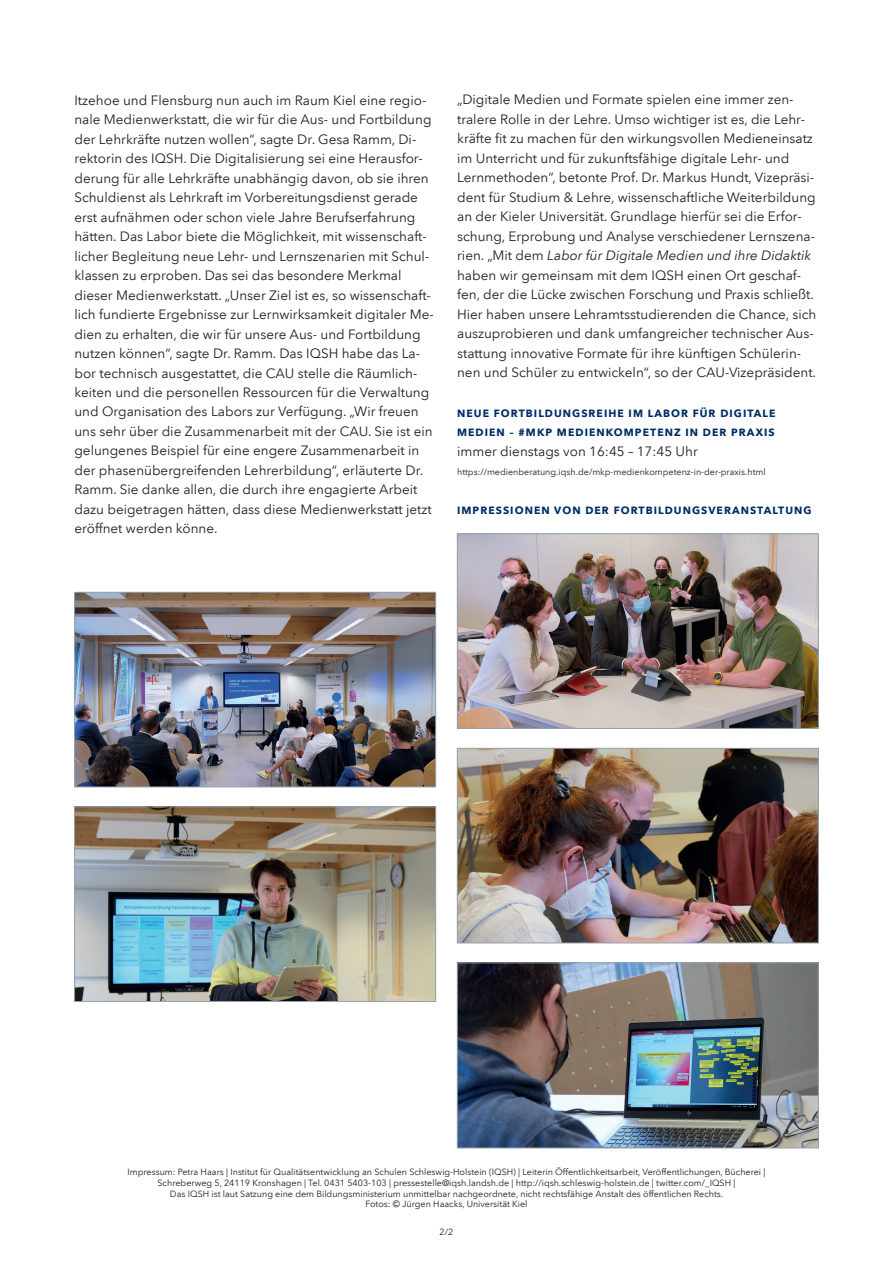
<style>
.page{position:relative;width:893px;height:1263px;background:#fff}
.page>*{position:absolute;margin:0;border:0;box-sizing:border-box;transform-origin:0 0}
.t1{font:13.5px/19.5px "Avenir Next LT Pro";color:#231f20}
.t2{font:700 10.5px/19.5px "Avenir Next LT Pro";letter-spacing:.1em;color:#002d66}
.t3{font:9px/10.8px "Avenir Next LT Pro";color:#231f20;text-align:center}
.s1{font-style:italic}
</style>
<div class="page">
<img style="left:459px;top:536px;width:358px;height:191px">
<div style="left:457px;top:534px;width:362px;height:195px;border:1px solid #94a2ae"></div>
<img style="left:76px;top:594px;width:358px;height:191px">
<div style="left:74px;top:592px;width:362px;height:195px;border:1px solid #94a2ae"></div>
<img style="left:459px;top:750px;width:358px;height:191px">
<div style="left:457px;top:748px;width:362px;height:195px;border:1px solid #94a2ae"></div>
<img style="left:459px;top:965px;width:358px;height:181px">
<div style="left:457px;top:963px;width:362px;height:185px;border:1px solid #94a2ae"></div>
<img style="left:76px;top:809px;width:358px;height:191px">
<div style="left:74px;top:807px;width:362px;height:195px;border:1px solid #94a2ae"></div>
<p class="t1" style="left:74px;top:90px;width:361px">Itzehoe und Flensburg nun auch im Raum Kiel eine regio&shy;nale Medienwerkstatt, die wir für die Aus- und Fortbildung der Lehrkräfte nutzen wollen“, sagte Dr. Gesa Ramm, Di&shy;rektorin des IQSH. Die Digitalisierung sei eine Herausfor&shy;derung für alle Lehrkräfte unabhängig davon, ob sie ihren Schuldienst als Lehrkraft im Vorbereitungsdienst gerade erst aufnähmen oder schon viele Jahre Berufserfahrung hätten. Das Labor biete die Möglichkeit, mit wissenschaft&shy;licher Begleitung neue Lehr- und Lernszenarien mit Schul&shy;klassen zu erproben. Das sei das besondere Merkmal dieser Medienwerkstatt. „Unser Ziel ist es, so wissenschaft&shy;lich fundierte Ergebnisse zur Lernwirksamkeit digitaler Me&shy;dien zu erhalten, die wir für unsere Aus- und Fortbildung nutzen können“, sagte Dr. Ramm. Das IQSH habe das La&shy;bor technisch ausgestattet, die CAU stelle die Räumlich&shy;keiten und die personellen Ressourcen für die Verwaltung und Organisation des Labors zur Verfügung. „Wir freuen uns sehr über die Zusammenarbeit mit der CAU. Sie ist ein gelungenes Beispiel für eine engere Zusammenarbeit in der phasenübergreifenden Lehrerbildung“, erläuterte Dr.<br>Ramm. Sie danke allen, die durch ihre engagierte Arbeit dazu beigetragen hätten, dass diese Medienwerkstatt jetzt eröffnet werden könne.</p>
<p class="t1" style="left:457px;top:90px;width:361px">„Digitale Medien und Formate spielen eine immer zen&shy;tralere Rolle in der Lehre. Umso wichtiger ist es, die Lehr&shy;kräfte fit zu machen für den wirkungsvollen Medieneinsatz im Unterricht und für zukunftsfähige digitale Lehr- und Lernmethoden“, betonte Prof. Dr. Markus Hundt, Vizepräsi&shy;dent für Studium &amp; Lehre, wissenschaftliche Weiterbildung an der Kieler Universität. Grundlage hierfür sei die Erfor&shy;schung, Erprobung und Analyse verschiedener Lernszena&shy;rien. „Mit dem <span class="s1">Labor für Digitale Medien und ihre Didaktik </span>haben wir gemeinsam mit dem IQSH einen Ort geschaf&shy;fen, der die Lücke zwischen Forschung und Praxis schließt.<br>Hier haben unsere Lehramtsstudierenden die Chance, sich auszuprobieren und dank umfangreicher technischer Aus&shy;stattung innovative Formate für ihre künftigen Schülerin&shy;nen und Schüler zu entwickeln“, so der CAU-Vizepräsident.</p>
<p class="t2" style="left:457px;top:403px;width:320px">NEUE FORTBILDUNGSREIHE IM LABOR FÜR DIGITALE<br>MEDIEN – #MKP MEDIENKOMPETENZ IN DER PRAXIS</p>
<p class="t1" style="left:457px;top:441px;width:242px">immer dienstags von 16:45 – 17:45 Uhr</p>
<p class="t3" style="left:457px;top:467px;width:310px">https://medienberatung.iqsh.de/mkp-medienkompetenz-in-der-praxis.html</p>
<p class="t2" style="left:457px;top:501px;width:356px">IMPRESSIONEN VON DER FORTBILDUNGSVERANSTALTUNG</p>
<p class="t3" style="left:127px;top:1166px;width:639px">Impressum: Petra Haars | Institut für Qualitätsentwicklung an Schulen Schleswig-Holstein (IQSH) | Leiterin Öffentlichkeitsarbeit, Veröffentlichungen, Bücherei |<br>Schreberweg 5, 24119 Kronshagen | Tel. 0431 5403-103 | pressestelle@iqsh.landsh.de | http://iqsh.schleswig-holstein.de | twitter.com/_IQSH |<br>Das IQSH ist laut Satzung eine dem Bildungsministerium unmittelbar nachgeordnete, nicht rechtsfähige Anstalt des öffentlichen Rechts.</p>
<p class="t3" style="left:365px;top:1199px;width:164px">Fotos: © Jürgen Haacks, Universität Kiel</p>
<p class="t3" style="left:440px;top:1227px;width:15px">2/2</p>
</div>
